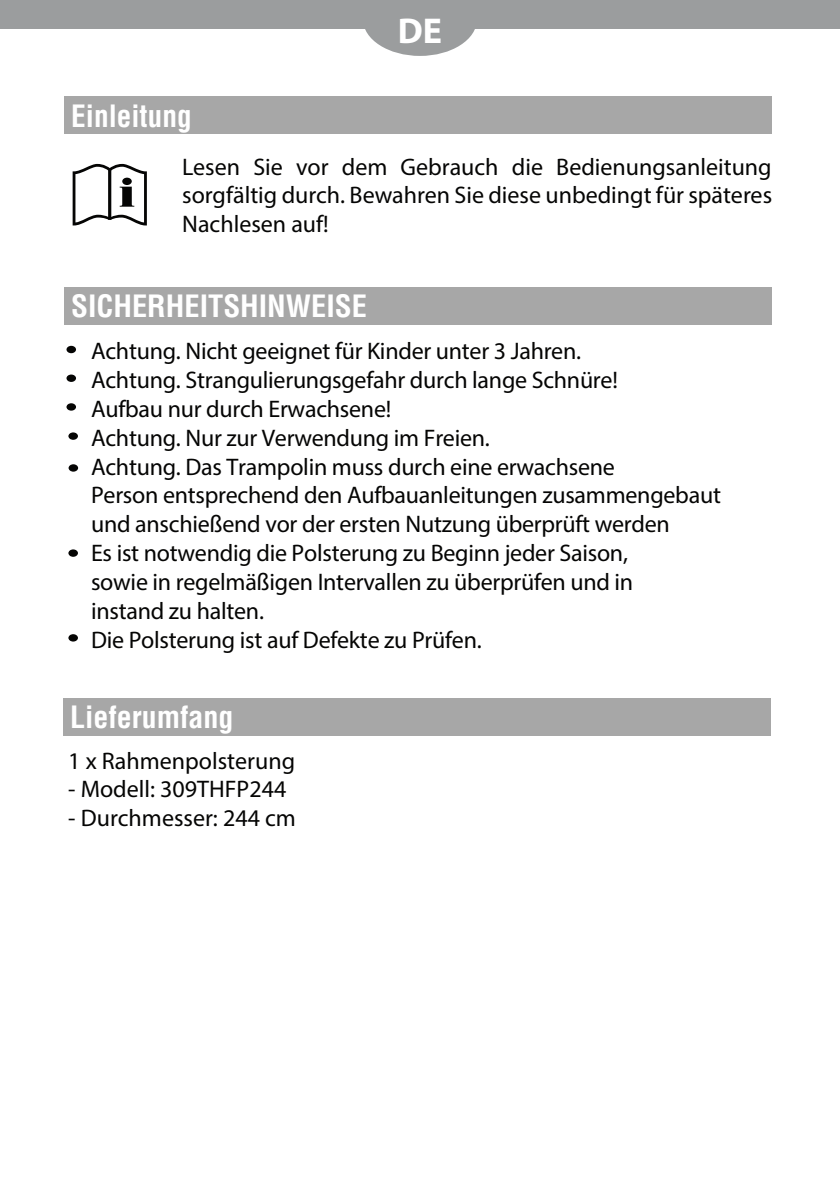
<style>
.page{position:relative;width:840px;height:1191px;background:#fff}
.page>*{position:absolute;margin:0;border:0;box-sizing:border-box;transform-origin:0 0}
.t1{font:700 36px "Myriad Pro";color:#fff}
.t2{font:700 condensed 30px "Helvetica";color:#fff}
.t3{font:24px/28.8px "Myriad Pro";letter-spacing:-.01em;color:#050504;text-align:justify}
</style>
<div class="page">
<div style="left:0;top:0;width:839px;height:28px;background:#9b9d9e"></div>
<svg style="left:363px;top:28px;width:113px;height:28px"></svg>
<svg style="left:73px;top:164px;width:74px;height:61px"></svg>
<div style="left:64px;top:97px;width:707px;height:37px;background:#a7a7a7"></div>
<div style="left:64px;top:287px;width:707px;height:37px;background:#a7a7a7"></div>
<div style="left:66px;top:346px;width:10px;height:7px;background:#050504;border-radius:50%"></div>
<div style="left:66px;top:374px;width:10px;height:8px;background:#050504;border-radius:50%"></div>
<div style="left:66px;top:403px;width:10px;height:7px;background:#050504;border-radius:50%"></div>
<div style="left:63px;top:698px;width:707px;height:37px;background:#a7a7a7"></div>
<div style="left:68px;top:432px;width:10px;height:8px;background:#050504;border-radius:50%"></div>
<div style="left:68px;top:549px;width:10px;height:8px;background:#050504;border-radius:50%"></div>
<div style="left:68px;top:634px;width:10px;height:7px;background:#050504;border-radius:50%"></div>
<div style="left:69px;top:464px;width:9px;height:7px;background:#050504;border-radius:50%"></div>
<p class="t2" style="left:71px;top:97px;width:122px">Einleitung</p>
<h1 class="t1" style="left:397px;top:8px;width:46px">DE</h1>
<p class="t3" style="left:182px;top:152px;width:591px">Lesen Sie vor dem Gebrauch die Bedienungsanleitung sorgfältig durch. Bewahren Sie diese unbedingt für späteres Nachlesen auf!</p>
<p class="t2" style="left:71px;top:287px;width:297px">SICHERHEITSHINWEISE</p>
<p class="t3" style="left:91px;top:336px;width:631px;text-align:left">Achtung. Nicht geeignet für Kinder unter 3 Jahren.<br>Achtung. Strangulierungsgefahr durch lange Schnüre!<br>Aufbau nur durch Erwachsene!<br>Achtung. Nur zur Verwendung im Freien.<br>Achtung. Das Trampolin muss durch eine erwachsene<br>Person entsprechend den Aufbauanleitungen zusammengebaut und anschießend vor der ersten Nutzung überprüft werden<br>Es ist notwendig die Polsterung zu Beginn jeder Saison,<br>sowie in regelmäßigen Intervallen zu überprüfen und in<br>instand zu halten.<br>Die Polsterung ist auf Defekte zu Prüfen.</p>
<p class="t2" style="left:70px;top:698px;width:165px">Lieferumfang</p>
<p class="t3" style="left:68px;top:746px;width:228px">1 x Rahmenpolsterung</p>
<p class="t3" style="left:68px;top:774px;width:219px">- Modell: 309THFP244</p>
<p class="t3" style="left:68px;top:803px;width:229px">- Durchmesser: 244 cm</p>
</div>
